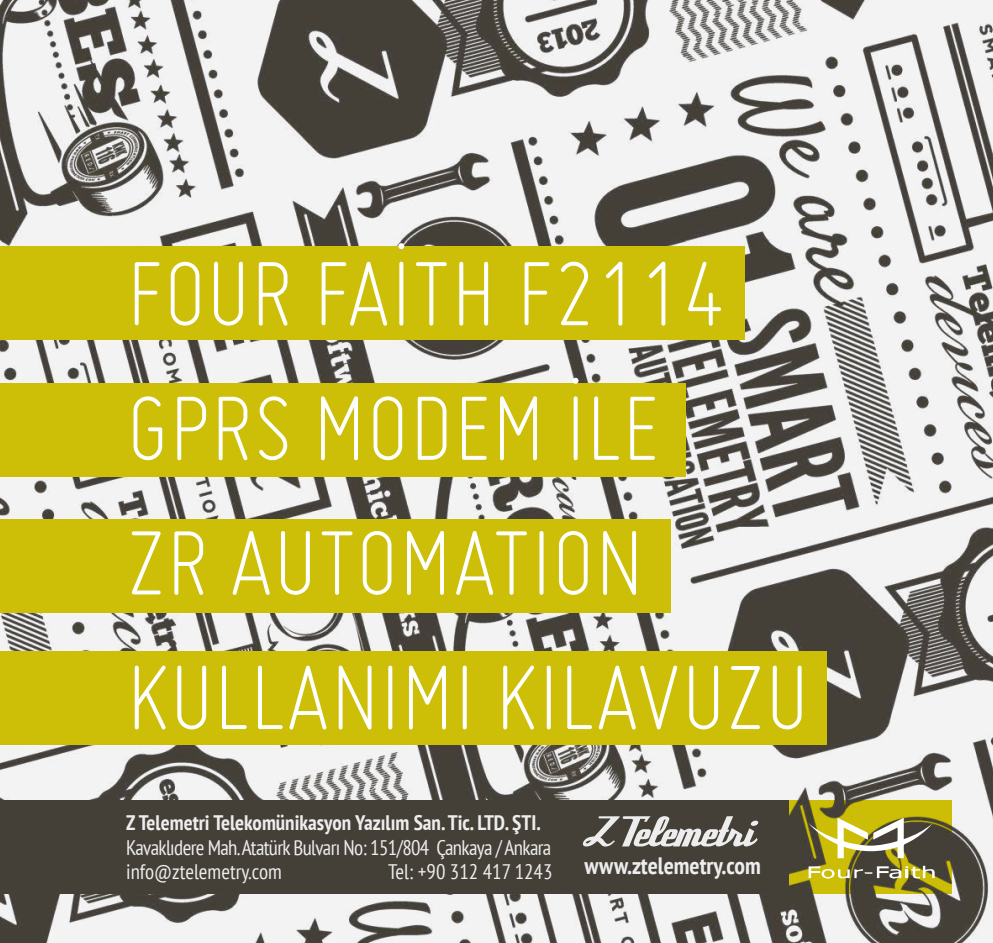
<style>
.page{position:relative;width:993px;height:943px;background:#fff}
.page>*{position:absolute;margin:0;border:0;box-sizing:border-box;transform-origin:0 0}
.t1{font:300 103.25px/134.4px "Miso";color:#fff}
.t2{font:700 condensed 23.8px "PT Sans";color:#ededed}
.t3{font:condensed 21px/24.5px "PT Sans";letter-spacing:-.03em;color:#ededed}
.t4{font:700 condensed 21px "PT Sans";color:#ededed}
.t5{font:condensed 21px "PT Sans";color:#ededed}
</style>
<div class="page">
<img style="left:0;top:0;width:992px;height:943px">
<div style="left:0;top:651px;width:825px;height:94px;background:#cdbe08"></div>
<div style="left:0;top:519px;width:670px;height:94px;background:#cdbe08"></div>
<div style="left:0;top:382px;width:685px;height:94px;background:#cdbe08"></div>
<div style="left:0;top:800px;width:788px;height:93px;background:#443f37"></div>
<svg style="left:582px;top:816px;width:176px;height:30px"></svg>
<svg style="left:808px;top:817px;width:124px;height:41px"></svg>
<svg style="left:808px;top:865px;width:126px;height:13px"></svg>
<div style="left:0;top:246px;width:744px;height:93px;background:#cdbe08"></div>
<h1 class="t1" style="left:126px;top:221px;width:684px">FOUR FAİTH F2114<br>GPRS MODEM İLE<br>ZR AUTOMATION<br>KULLANIMI KILAVUZU</h1>
<p class="t4" style="left:126px;top:808px;width:416px">Z Telemetri Telekomünikasyon Yazılım San. Tic. LTD. ŞTI.</p>
<p class="t3" style="left:126px;top:834px;width:426px">Kavaklıdere Mah.Atatürk Bulvarı No: 151/804 Çankaya / Ankara info@ztelemetry.com</p>
<p class="t5" style="left:388px;top:858px;width:166px">Tel: +90 312 417 1243</p>
<p class="t2" style="left:584px;top:850px;width:178px">www.ztelemetry.com</p>
</div>
